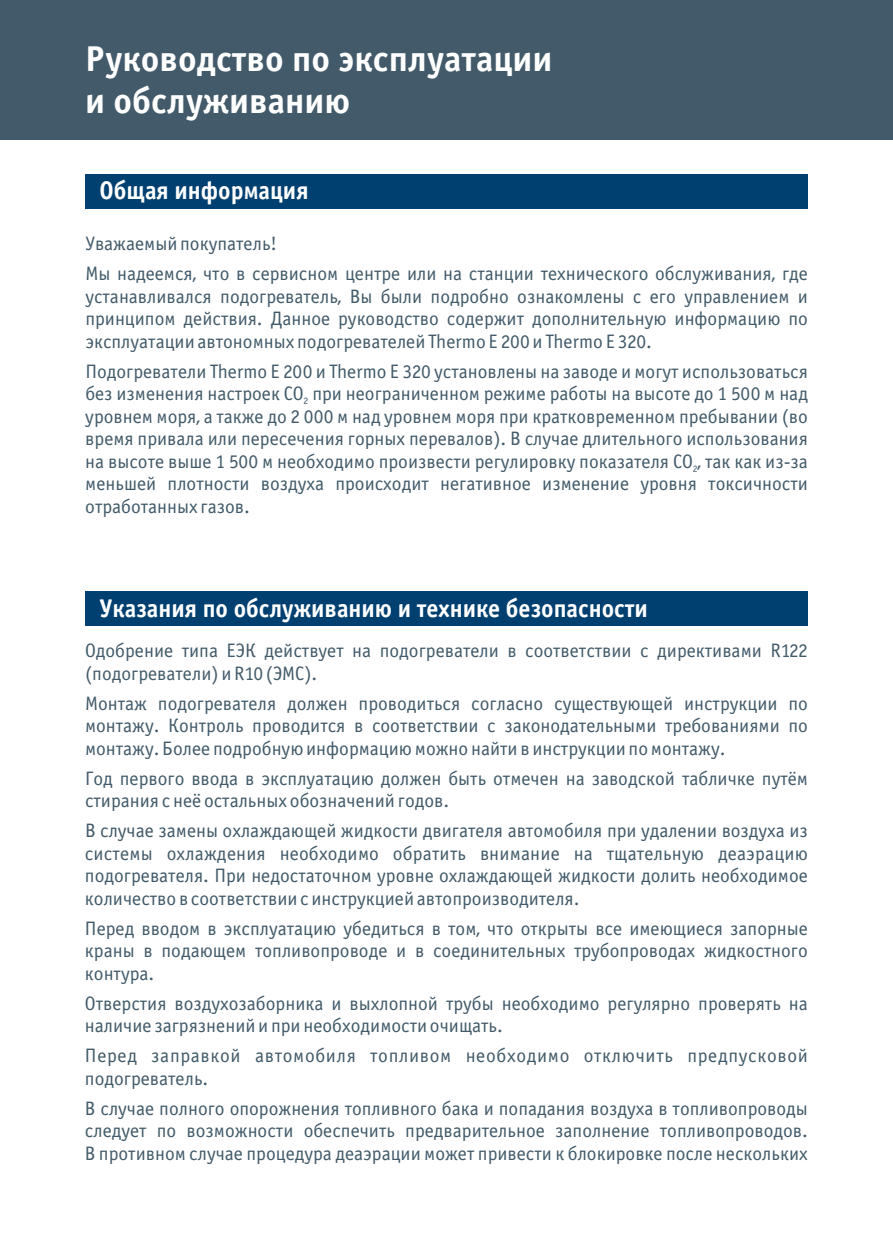
<style>
.page{position:relative;width:893px;height:1259px;background:#fff}
.page>*{position:absolute;margin:0;border:0;box-sizing:border-box;transform-origin:0 0}
.t1{font:36px/42px "Officina Sans Bold C";color:#fff}
.t2{font:25.5px "Officina Sans Bold C";color:#fff;scale:.94 1}
.t3{font:19.5px/22.5px "Officina Sans Book C";color:#425a69;text-align:justify}
.t4{font:19.5px/22.5px "Officina Sans Book C";letter-spacing:.035em;color:#425a69}
</style>
<div class="page">
<div style="left:0;top:0;width:893px;height:140px;background:#425a69"></div>
<div style="left:85px;top:174px;width:723px;height:34px;background:#004071"></div>
<div style="left:85px;top:592px;width:723px;height:34px;background:#004071"></div>
<h1 class="t1" style="left:85px;top:41px;width:469px">Руководство по эксплуатации и обслуживанию</h1>
<h2 class="t2" style="left:100px;top:180px;width:224px">Общая информация</h2>
<p class="t3" style="left:85px;top:230px;width:724px;line-height:30px">Уважаемый покупатель!<br>Мы надеемся, что в сервисном центре или на станции технического обслуживания, где</p>
<p class="t3" style="left:85px;top:286px;width:724px">устанавливался подогреватель, Вы были подробно ознакомлены с его управлением и принципом действия. Данное руководство содержит дополнительную информацию по эксплуатации автономных подогревателей Thermo E 200 и Thermo E 320.</p>
<p class="t3" style="left:85px;top:361px;width:724px">Подогреватели Thermo E 200 и Thermo E 320 установлены на заводе и могут использоваться без изменения настроек CO<sub>2</sub> при неограниченном режиме работы на высоте до 1 500 м над уровнем моря, а также до 2 000 м над уровнем моря при кратковременном пребывании (во время привала или пересечения горных перевалов). В случае длительного использования на высоте выше 1 500 м необходимо произвести регулировку показателя CO<sub>2</sub>, так как из-за меньшей плотности воздуха происходит негативное изменение уровня токсичности отработанных газов.</p>
<h2 class="t2" style="left:100px;top:598px;width:585px">Указания по обслуживанию и технике безопасности</h2>
<p class="t3" style="left:85px;top:641px;width:724px">Одобрение типа ЕЭК действует на подогреватели в соответствии с директивами R122 (подогреватели) и R10 (ЭМС).</p>
<p class="t3" style="left:85px;top:693px;width:724px">Монтаж подогревателя должен проводиться согласно существующей инструкции по монтажу. Контроль проводится в соответствии с законодательными требованиями по монтажу. Более подробнуюинформациюможно найти в инструкции помонтажу.</p>
<p class="t3" style="left:85px;top:768px;width:724px">Год первого ввода в эксплуатацию должен быть отмечен на заводской табличке путём стирания с неё остальных обозначений годов.</p>
<p class="t3" style="left:85px;top:821px;width:724px">В случае замены охлаждающей жидкости двигателя автомобиля при удалении воздуха из системы охлаждения необходимо обратить внимание на тщательную деаэрацию подогревателя. При недостаточном уровне охлаждающей жидкости долить необходимое количество в соответствии с инструкцией автопроизводителя.</p>
<p class="t3" style="left:85px;top:918px;width:724px">Перед вводом в эксплуатацию убедиться в том, что открыты все имеющиеся запорные краны в подающем топливопроводе и в соединительных трубопроводах жидкостного контура.</p>
<p class="t3" style="left:85px;top:993px;width:724px">Отверстия воздухозаборника и выхлопной трубы необходимо регулярно проверять на наличие загрязнений и при необходимости очищать.</p>
<p class="t4" style="left:85px;top:1046px;width:724px">Перед заправкой автомобиля топливом необходимо отключить предпусковой подогреватель.</p>
<p class="t3" style="left:85px;top:1098px;width:724px">В случае полного опорожнения топливного бака и попадания воздуха в топливопроводы следует по возможности обеспечить предварительное заполнение топливопроводов.<br>В противном случае процедура деаэрации может привести к блокировке после нескольких</p>
</div>
